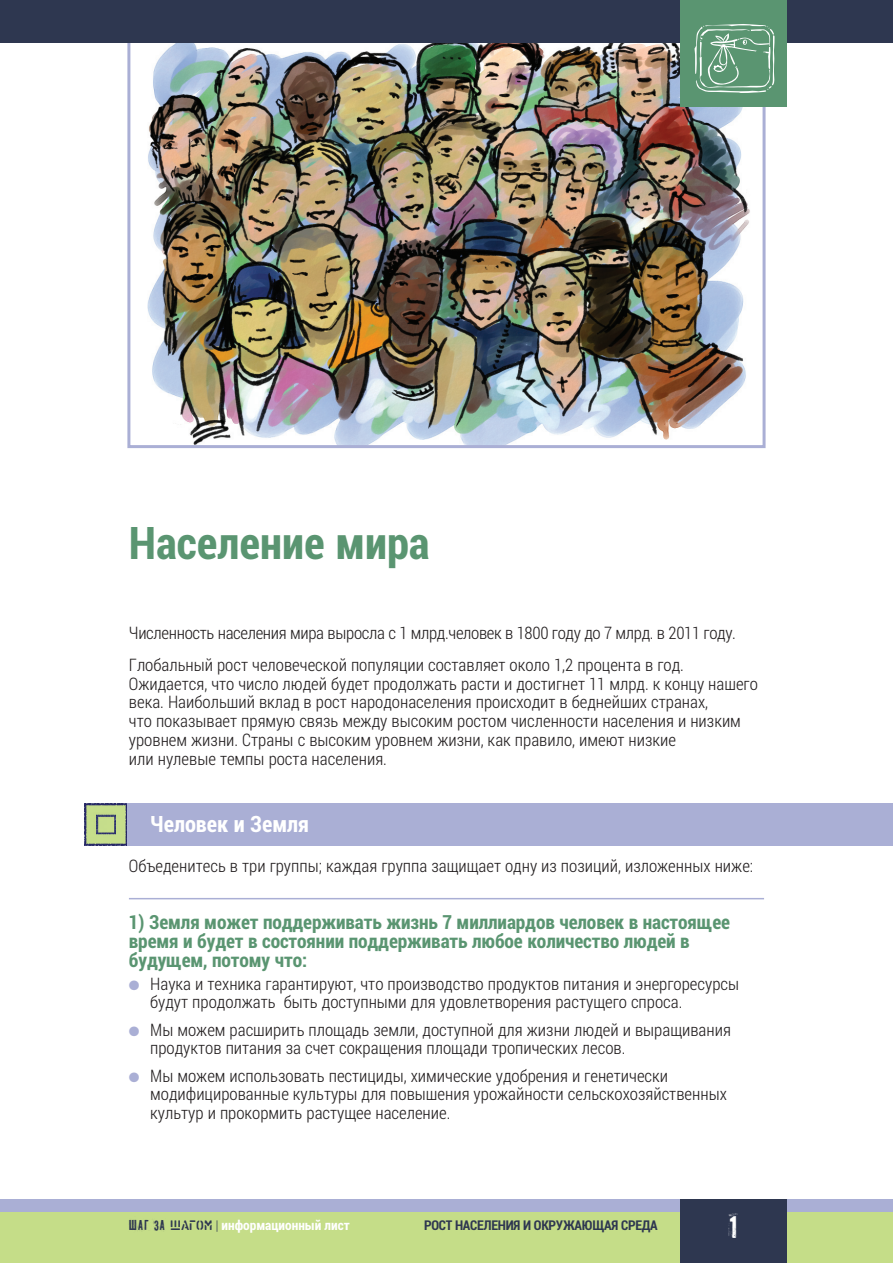
<style>
.page{position:relative;width:893px;height:1263px;background:#fff}
.page>*{position:absolute;margin:0;border:0;box-sizing:border-box;transform-origin:0 0}
.t1{font:700 45px "Roboto Condensed";color:#5a9571}
.t2{font:30px "PF Fuel Pro";color:#fff}
.t3{font:700 22.5px "Roboto Condensed";color:#fff}
.t4{font:700 19.5px/18.8px "Roboto Condensed";letter-spacing:-.005em;color:#5a9571}
.t5{font:300 17.25px/18.8px "Roboto Condensed";color:#231f20}
.t6{font:700 13.5px "Roboto Condensed";color:#fff}
.t7{font:700 13.5px "Roboto Condensed";letter-spacing:-.02em;color:#2e3750}
.s1{color:#aaafd5}
.s2{font-family:"PF Fuel Pro";font-weight:400;color:#2e3750}
.s3{font-family:"Logistica Two";font-weight:400;color:#2e3750}
.s4{font-weight:300;color:#2e3750}
</style>
<div class="page">
<img style="left:147px;top:43px;width:614px;height:401px">
<img style="left:85px;top:803px;width:42px;height:43px">
<div style="left:127px;top:803px;width:765px;height:43px;background:#aaafd5"></div>
<div style="left:0;top:0;width:892px;height:43px;background:#2e3750"></div>
<div style="left:680px;top:0;width:106px;height:106px;background:#5a9571"></div>
<svg style="left:694px;top:24px;width:80px;height:69px"></svg>
<div style="left:0;top:1199px;width:892px;height:13px;background:#aaafd5"></div>
<div style="left:0;top:1212px;width:892px;height:51px;background:#c5dd88"></div>
<div style="left:680px;top:1199px;width:106px;height:64px;background:#2e3750"></div>
<hr style="left:129px;top:898px;width:635px;height:1px;background:#aaafd5">
<h1 class="t1" style="left:129px;top:517px;width:302px">Население мира</h1>
<p class="t5" style="left:129px;top:620px;width:608px;line-height:31.5px">Численность населения мира выросла с 1 млрд.человек в 1800 году до 7 млрд. в 2011 году.<br>Глобальный рост человеческой популяции составляет около 1,2 процента в год.</p>
<p class="t5" style="left:129px;top:676px;width:630px">Ожидается, что число людей будет продолжать расти и достигнет 11 млрд. к концу нашего века. Наибольший вклад в рост народонаселения происходит в беднейших странах,<br>что показывает прямую связь между высоким ростом численности населения и низким уровнем жизни. Страны с высоким уровнем жизни, как правило, имеют низкие<br>или нулевые темпы роста населения.</p>
<h3 class="t3" style="left:150px;top:811px;width:160px">Человек и Земля</h3>
<p class="t5" style="left:129px;top:859px;width:626px">Oбъеденитесь в три группы; каждая группа защищает одну из позиций, изложенных ниже:</p>
<p class="t4" style="left:129px;top:913px;width:602px">1) Земля может поддерживать жизнь 7 миллиардов человек в настоящее время и будет в состоянии поддерживать любое количество людей в будущем, потому что:</p>
<p class="t5" style="left:150px;top:976px;width:590px;text-indent:-21px"><span class="s1">●</span> Наука и техника гарантируют, что производство продуктов питания и энергоресурсы будут продолжать быть доступными для удовлетворения растущего спроса.</p>
<p class="t5" style="left:150px;top:1022px;width:582px;text-indent:-21px"><span class="s1">●</span> Мы можем расширить площадь земли, доступной для жизни людей и выращивания продуктов питания за счет сокращения площади тропических лесов.</p>
<p class="t5" style="left:150px;top:1068px;width:578px;text-indent:-21px"><span class="s1">●</span> Мы можем использовать пестициды, химические удобрения и генетически модифицированные культуры для повышения урожайности сельскохозяйственных культур и прокормить растущее население.</p>
<p class="t6" style="left:129px;top:1217px;width:222px"><span class="s2">Шаг за</span> <span class="s3">шагом</span> <span class="s4">|</span> информационный лист</p>
<p class="t7" style="left:424px;top:1217px;width:235px">РОСТ НАСЕЛЕНИЯ И ОКРУЖАЮЩАЯ СРЕДА</p>
<h2 class="t2" style="left:728px;top:1210px;width:12px">1</h2>
</div>
